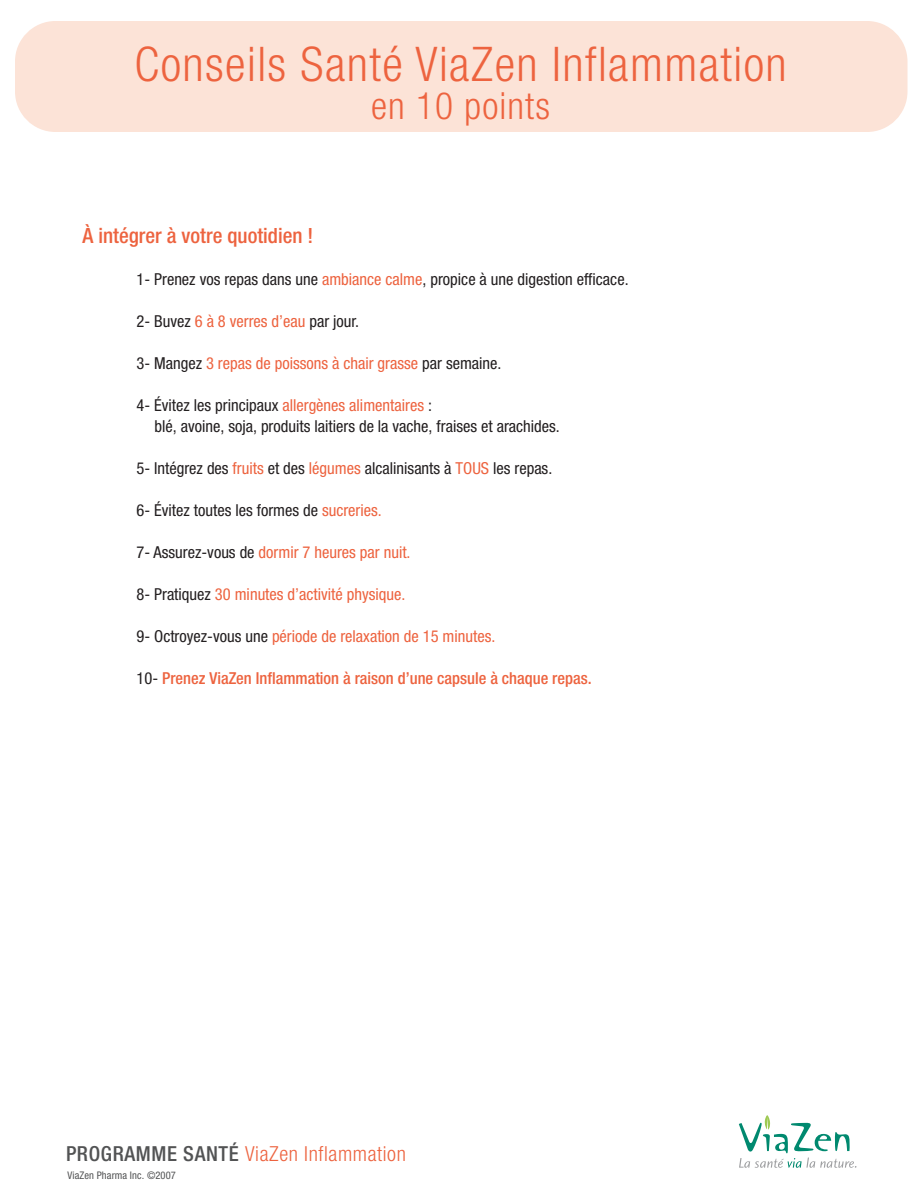
<style>
.page{position:relative;width:918px;height:1188px;background:#fff}
.page>*{position:absolute;margin:0;border:0;box-sizing:border-box;transform-origin:0 0}
.t1{font:300 condensed 47.85px "Helvetica Neue";letter-spacing:.03em;color:#ed633f}
.t2{font:300 condensed 37.5px "Helvetica Neue";letter-spacing:.03em;color:#ed633f}
.t3{font:500 condensed 21px "Helvetica Neue";color:#ed633f}
.t4{font:300 condensed 20.7px "Helvetica Neue";letter-spacing:.03em;color:#ed633f}
.t5{font:condensed 16.5px/21px "Helvetica Neue";color:#231f20}
.t6{font:condensed 16.5px "Helvetica Neue";color:#ed633f}
.t7{font:500 condensed 16.5px "Helvetica Neue";color:#ed633f}
.t8{font:condensed 10.5px "Helvetica Neue";letter-spacing:.01em;color:#525354}
.s1{color:#ed633f}
.s2{color:#231f20}
.s3{font-weight:400;color:#231f20}
.s4{font-weight:500;color:#525354}
</style>
<div class="page">
<div style="left:15px;top:21px;width:893px;height:111px;background:#fce3d7;border-radius:40px"></div>
<svg style="left:739px;top:1115px;width:118px;height:53px"></svg>
<h1 class="t1" style="left:134px;top:47px;width:654px">Conseils Santé ViaZen Inflammation</h1>
<h2 class="t2" style="left:371px;top:92px;width:180px">en 10 points</h2>
<p class="t3" style="left:83px;top:228px;width:232px">À intégrer à votre quotidien !</p>
<p class="t5" style="left:137px;top:270px;width:494px">1- Prenez vos repas dans une <span class="s1">ambiance calme</span>, propice à une digestion efficace.</p>
<p class="t5" style="left:136px;top:312px;width:224px">2- Buvez <span class="s1">6 à 8 verres d’eau</span> par jour.</p>
<p class="t6" style="left:136px;top:358px;width:367px"><span class="s2">3- Mangez</span> 3 repas de poissons à chair grasse <span class="s2">par semaine.</span></p>
<p class="t5" style="left:154px;top:396px;width:407px;text-indent:-18px">4- Évitez les principaux <span class="s1">allergènes alimentaires</span> :<br>blé, avoine, soja, produits laitiers de la vache, fraises et arachides.</p>
<p class="t5" style="left:136px;top:459px;width:417px">5- Intégrez des <span class="s1">fruits</span> et des <span class="s1">légumes</span> alcalinisants à <span class="s1">TOUS</span> les repas.</p>
<p class="t5" style="left:136px;top:501px;width:247px">6- Évitez toutes les formes de <span class="s1">sucreries.</span></p>
<p class="t6" style="left:136px;top:547px;width:276px"><span class="s2">7- Assurez-vous de</span> dormir 7 heures par nuit.</p>
<p class="t6" style="left:136px;top:589px;width:270px"><span class="s2">8- Pratiquez</span> 30 minutes d’activité physique.</p>
<p class="t6" style="left:136px;top:631px;width:360px"><span class="s2">9- Octroyez-vous une</span> période de relaxation de 15 minutes.</p>
<p class="t7" style="left:136px;top:673px;width:457px"><span class="s3">10-</span> Prenez ViaZen Inflammation à raison d’une capsule à chaque repas.</p>
<p class="t4" style="left:66px;top:1146px;width:341px"><span class="s4">PROGRAMME SANTÉ</span> ViaZen Inflammation</p>
<p class="t8" style="left:68px;top:1171px;width:110px">ViaZen Pharma Inc. ©2007</p>
</div>
